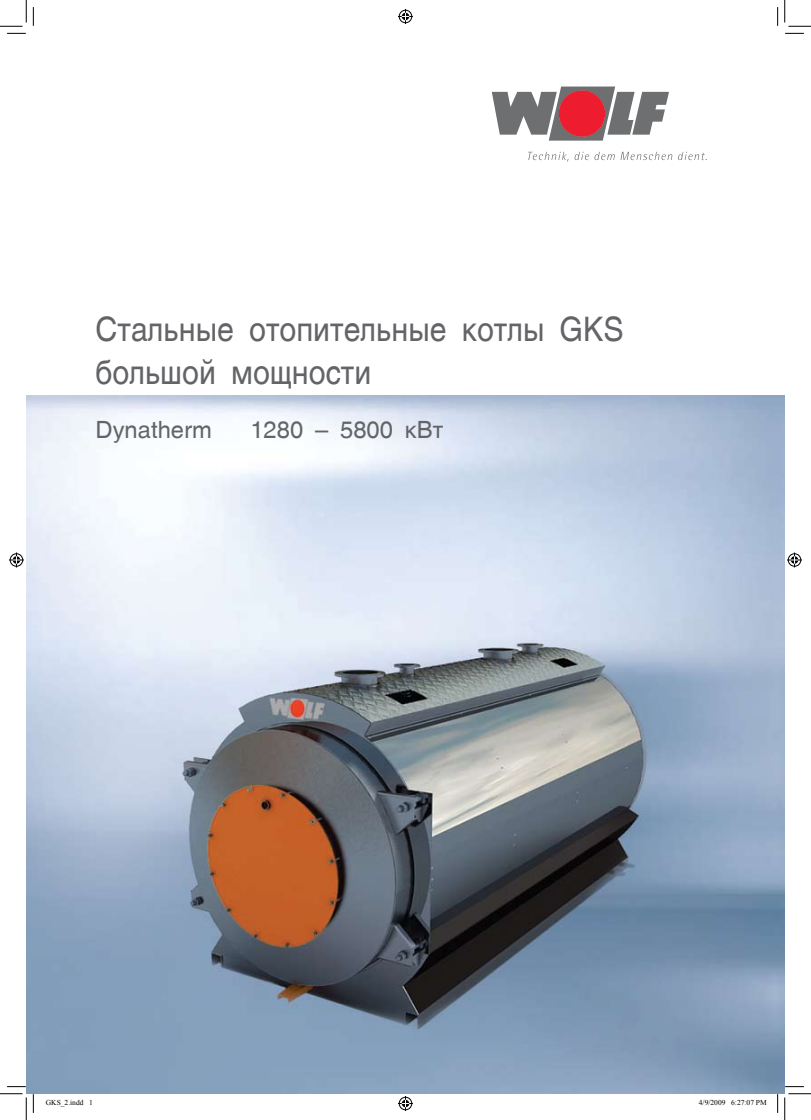
<style>
.page{position:relative;width:811px;height:1120px;background:#fff}
.page>*{position:absolute;margin:0;border:0;box-sizing:border-box;transform-origin:0 0}
.t1{font:33.75px/43.5px "AG Hlv Cyrillic Normal";color:#636467;scale:.9 1}
.t2{font:23.75px "AG Hlv Cyrillic Normal";color:#636467}
.t3{font:7.5px "Times New Roman";color:#000}
</style>
<div class="page">
<img style="left:26px;top:395px;width:759px;height:698px">
<svg style="left:492px;top:86px;width:177px;height:55px"></svg>
<svg style="left:528px;top:152px;width:40px;height:9px"></svg>
<svg style="left:574px;top:152px;width:98px;height:8px"></svg>
<svg style="left:678px;top:152px;width:29px;height:8px"></svg>
<svg style="left:7px;top:33px;width:19px;height:1px"></svg>
<svg style="left:785px;top:33px;width:19px;height:1px"></svg>
<svg style="left:33px;top:7px;width:1px;height:19px"></svg>
<svg style="left:33px;top:1093px;width:1px;height:19px"></svg>
<svg style="left:777px;top:7px;width:1px;height:19px"></svg>
<svg style="left:777px;top:1093px;width:1px;height:19px"></svg>
<svg style="left:0;top:0;width:27px;height:27px"></svg>
<svg style="left:0;top:1093px;width:27px;height:26px"></svg>
<svg style="left:784px;top:0;width:27px;height:27px"></svg>
<svg style="left:784px;top:1093px;width:27px;height:26px"></svg>
<svg style="left:398px;top:9px;width:15px;height:15px"></svg>
<svg style="left:398px;top:1096px;width:15px;height:14px"></svg>
<svg style="left:9px;top:552px;width:15px;height:15px"></svg>
<svg style="left:787px;top:552px;width:15px;height:15px"></svg>
<p class="t1" style="left:96px;top:307px;width:588px">Стальные отопительные котлы GKS большой мощности</p>
<p class="t2" style="left:96px;top:416px;width:118px">Dynatherm</p>
<p class="t2" style="left:250px;top:416px;width:194px">1280 – 5800 кВт</p>
<p class="t3" style="left:46px;top:1097px;width:49px">GKS_2.indd 1</p>
<p class="t3" style="left:699px;top:1097px;width:69px">4/9/2009 6:27:07 PM</p>
</div>
